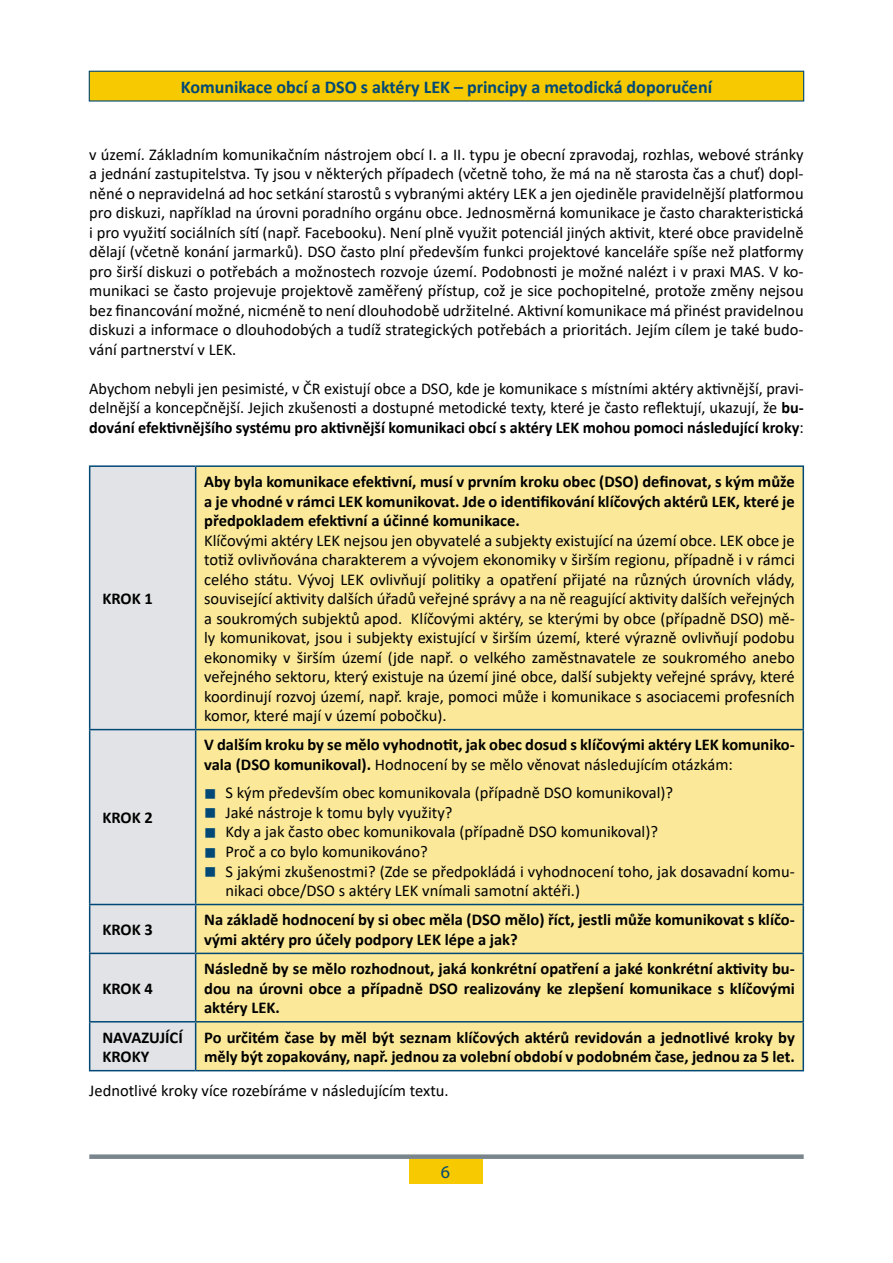
<style>
.page{position:relative;width:893px;height:1263px;background:#fff}
.page>*{position:absolute;margin:0;border:0;box-sizing:border-box;transform-origin:0 0}
.t1{font:700 18px "Calibri";color:#004876}
.t2{font:18px "Myriad Pro";color:#004876}
.List_Paragraph{font:16.5px/19.5px "Calibri";color:#000;text-align:justify}
.t3{font:700 16.5px/19.5px "Calibri";color:#000}
.s1{font-weight:700}
.s2{font-weight:400}
.s3{color:#004876}
</style>
<div class="page">
<div style="left:89px;top:71px;width:715px;height:30px;background:#f6c900"></div>
<div style="left:89px;top:71px;width:715px;height:31px;border:1px solid #004876"></div>
<div style="left:409px;top:1159px;width:74px;height:24px;background:#f6c900"></div>
<div style="left:89px;top:1154px;width:715px;height:5px;background:#79848c"></div>
<svg style="left:90px;top:467px;width:105px;height:603px;background:#d3d9de"></svg>
<div style="left:196px;top:467px;width:606px;height:603px;background:#fbe999"></div>
<hr style="left:89px;top:465px;width:107px;height:2px;background:#004876">
<hr style="left:89px;top:467px;width:1px;height:262px;background:#004876">
<hr style="left:196px;top:465px;width:608px;height:2px;background:#004876">
<hr style="left:195px;top:467px;width:1px;height:262px;background:#004876">
<hr style="left:802px;top:467px;width:2px;height:262px;background:#004876">
<hr style="left:89px;top:729px;width:107px;height:1px;background:#004876">
<hr style="left:89px;top:730px;width:1px;height:174px;background:#004876">
<hr style="left:196px;top:729px;width:608px;height:1px;background:#004876">
<hr style="left:195px;top:730px;width:1px;height:174px;background:#004876">
<hr style="left:802px;top:730px;width:2px;height:174px;background:#004876">
<hr style="left:89px;top:904px;width:107px;height:1px;background:#004876">
<hr style="left:89px;top:905px;width:1px;height:48px;background:#004876">
<hr style="left:196px;top:904px;width:608px;height:1px;background:#004876">
<hr style="left:195px;top:905px;width:1px;height:48px;background:#004876">
<hr style="left:802px;top:905px;width:2px;height:48px;background:#004876">
<hr style="left:89px;top:953px;width:107px;height:1px;background:#004876">
<hr style="left:89px;top:954px;width:1px;height:67px;background:#004876">
<hr style="left:196px;top:953px;width:608px;height:1px;background:#004876">
<hr style="left:195px;top:954px;width:1px;height:67px;background:#004876">
<hr style="left:802px;top:954px;width:2px;height:67px;background:#004876">
<hr style="left:89px;top:1021px;width:107px;height:1px;background:#004876">
<hr style="left:89px;top:1022px;width:1px;height:48px;background:#004876">
<hr style="left:196px;top:1021px;width:608px;height:1px;background:#004876">
<hr style="left:195px;top:1022px;width:1px;height:48px;background:#004876">
<hr style="left:802px;top:1022px;width:2px;height:48px;background:#004876">
<hr style="left:89px;top:1070px;width:107px;height:1px;background:#004876">
<hr style="left:196px;top:1070px;width:608px;height:1px;background:#004876">
<p class="t1" style="left:181px;top:74px;width:533px">Komunikace obcí a DSO s aktéry LEK – principy a metodická doporučení</p>
<p class="List_Paragraph" style="left:89px;top:144px;width:716px">v území. Základním komunikačním nástrojem obcí I. a II. typu je obecní zpravodaj, rozhlas, webové stránky a jednání zastupitelstva. Ty jsou v některých případech (včetně toho, že má na ně starosta čas a chuť) dopl&shy;něné o nepravidelná ad hoc setkání starostů s vybranými aktéry LEK a jen ojediněle pravidelnější platformou pro diskuzi, například na úrovni poradního orgánu obce. Jednosměrná komunikace je často charakteristická i pro využití sociálních sítí (např. Facebooku). Není plně využit potenciál jiných aktivit, které obce pravidelně dělají (včetně konání jarmarků). DSO často plní především funkci projektové kanceláře spíše než platformy pro širší diskuzi o potřebách a možnostech rozvoje území. Podobnosti je možné nalézt i v praxi MAS. V ko&shy;munikaci se často projevuje projektově zaměřený přístup, což je sice pochopitelné, protože změny nejsou bez financování možné, nicméně to není dlouhodobě udržitelné. Aktivní komunikace má přinést pravidelnou diskuzi a informace o dlouhodobých a tudíž strategických potřebách a prioritách. Jejím cílem je také budo&shy;vání partnerství v LEK.</p>
<p class="List_Paragraph" style="left:89px;top:378px;width:716px">Abychom nebyli jen pesimisté, v ČR existují obce a DSO, kde je komunikace s místními aktéry aktivnější, pravi&shy;delnější a koncepčnější. Jejich zkušenosti a dostupné metodické texty, které je často reflektují, ukazují, že <span class="s1">bu&shy;dování efektivnějšího systému pro aktivnější komunikaci obcí s aktéry LEK mohou pomoci následující kroky</span>:</p>
<p class="t3" style="left:102px;top:589px;width:52px">KROK 1</p>
<p class="t3" style="left:102px;top:808px;width:52px">KROK 2</p>
<p class="t3" style="left:204px;top:472px;width:592px;text-align:justify">Aby byla komunikace efektivní, musí v prvním kroku obec (DSO) definovat, s kým může a je vhodné v rámci LEK komunikovat. Jde o identifikování klíčových aktérů LEK, které je předpokladem efektivní a účinné komunikace.</p>
<p class="List_Paragraph" style="left:204px;top:530px;width:592px">Klíčovými aktéry LEK nejsou jen obyvatelé a subjekty existující na území obce. LEK obce je totiž ovlivňována charakterem a vývojem ekonomiky v širším regionu, případně i v rámci celého státu. Vývoj LEK ovlivňují politiky a opatření přijaté na různých úrovních vlády, související aktivity dalších úřadů veřejné správy a na ně reagující aktivity dalších veřejných a soukromých subjektů apod. Klíčovými aktéry, se kterými by obce (případně DSO) mě&shy;ly komunikovat, jsou i subjekty existující v širším území, které výrazně ovlivňují podobu ekonomiky v širším území (jde např. o velkého zaměstnavatele ze soukromého anebo veřejného sektoru, který existuje na území jiné obce, další subjekty veřejné správy, které koordinují rozvoj území, např. kraje, pomoci může i komunikace s asociacemi profesních komor, které mají v území pobočku).</p>
<p class="t3" style="left:204px;top:735px;width:592px">V dalším kroku by se mělo vyhodnotit, jak obec dosud s klíčovými aktéry LEK komuniko&shy;vala (DSO komunikoval). <span class="s2">Hodnocení by se mělo věnovat následujícím otázkám:</span></p>
<p class="List_Paragraph" style="left:204px;top:783px;width:471px"><span class="s3">■</span> S kým především obec komunikovala (případně DSO komunikoval)?</p>
<p class="List_Paragraph" style="left:204px;top:802px;width:250px"><span class="s3">■</span> Jaké nástroje k tomu byly využity?</p>
<p class="List_Paragraph" style="left:204px;top:822px;width:455px"><span class="s3">■</span> Kdy a jak často obec komunikovala (případně DSO komunikoval)?</p>
<p class="List_Paragraph" style="left:204px;top:841px;width:225px"><span class="s3">■</span> Proč a co bylo komunikováno?</p>
<p class="List_Paragraph" style="left:225px;top:861px;width:571px;text-indent:-21px"><span class="s3">■</span> S jakými zkušenostmi? (Zde se předpokládá i vyhodnocení toho, jak dosavadní komu&shy;nikaci obce/DSO s aktéry LEK vnímali samotní aktéři.)</p>
<p class="t3" style="left:102px;top:920px;width:52px">KROK 3</p>
<p class="t3" style="left:204px;top:910px;width:592px">Na základě hodnocení by si obec měla (DSO mělo) říct, jestli může komunikovat s klíčo&shy;vými aktéry pro účely podpory LEK lépe a jak?</p>
<p class="t3" style="left:102px;top:978px;width:52px">KROK 4</p>
<p class="t3" style="left:204px;top:959px;width:592px;text-align:justify">Následně by se mělo rozhodnout, jaká konkrétní opatření a jaké konkrétní aktivity bu&shy;dou na úrovni obce a případně DSO realizovány ke zlepšení komunikace s klíčovými aktéry LEK.</p>
<p class="t3" style="left:102px;top:1027px;width:82px">NAVAZUJÍCÍ<br>KROKY</p>
<p class="t3" style="left:204px;top:1027px;width:592px">Po určitém čase by měl být seznam klíčových aktérů revidován a jednotlivé kroky by měly být zopakovány, např. jednou za volební období v podobném čase, jednou za 5 let.</p>
<p class="List_Paragraph" style="left:89px;top:1080px;width:361px">Jednotlivé kroky více rozebíráme v následujícím textu.</p>
<p class="t2" style="left:441px;top:1160px;width:11px">6</p>
</div>
